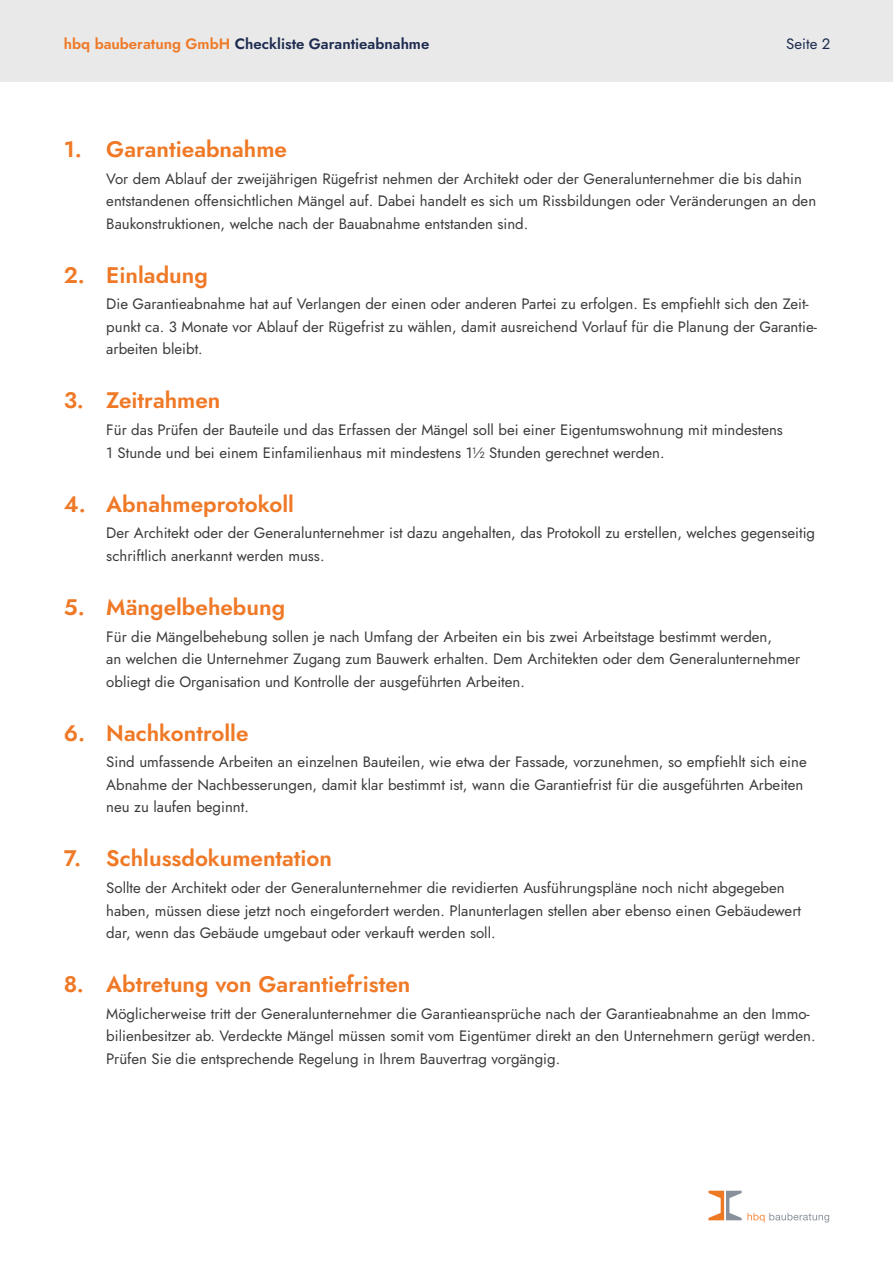
<style>
.page{position:relative;width:893px;height:1263px;background:#fff}
.page>*{position:absolute;margin:0;border:0;box-sizing:border-box;transform-origin:0 0}
.t1{font:600 22.5px "Jost";color:#ef7926}
.t2{font:15px/22.5px "Jost";color:#3c3c3b}
.t3{font:600 15px "Jost";color:#1e2b4f}
.t4{font:15px "Jost";color:#1e2b4f}
.s1{color:#ef7926}
</style>
<div class="page">
<svg style="left:708px;top:1191px;width:121px;height:31px"></svg>
<div style="left:0;top:0;width:893px;height:81px;background:#e9e9e9"></div>
<p class="t3" style="left:64px;top:34px;width:367px"><span class="s1">hbq bauberatung GmbH</span> Checkliste Garantieabnahme</p>
<p class="t4" style="left:786px;top:34px;width:46px">Seite 2</p>
<h1 class="t1" style="left:64px;top:134px;width:225px">1. Garantieabnahme</h1>
<p class="t2" style="left:106px;top:167px;width:711px">Vor dem Ablauf der zweijährigen Rügefrist nehmen der Architekt oder der Generalunternehmer die bis dahin entstandenen offensichtlichen Mängel auf. Dabei handelt es sich um Rissbildungen oder Veränderungen an den<br>Baukonstruktionen, welche nach der Bauabnahme entstanden sind.</p>
<h1 class="t1" style="left:64px;top:259px;width:146px">2. Einladung</h1>
<p class="t2" style="left:106px;top:293px;width:712px">Die Garantieabnahme hat auf Verlangen der einen oder anderen Partei zu erfolgen. Es empfiehlt sich den Zeit&shy;punkt ca. 3 Monate vor Ablauf der Rügefrist zu wählen, damit ausreichend Vorlauf für die Planung der Garantie&shy;arbeiten bleibt.</p>
<h1 class="t1" style="left:64px;top:385px;width:158px">3. Zeitrahmen</h1>
<p class="t2" style="left:106px;top:419px;width:678px">Für das Prüfen der Bauteile und das Erfassen der Mängel soll bei einer Eigentumswohnung mit mindestens<br>1 Stunde und bei einem Einfamilienhaus mit mindestens 1½ Stunden gerechnet werden.</p>
<h1 class="t1" style="left:64px;top:488px;width:232px">4. Abnahmeprotokoll</h1>
<p class="t2" style="left:106px;top:522px;width:710px">Der Architekt oder der Generalunternehmer ist dazu angehalten, das Protokoll zu erstellen, welches gegenseitig schriftlich anerkannt werden muss.</p>
<h1 class="t1" style="left:64px;top:592px;width:223px">5. Mängelbehebung</h1>
<p class="t2" style="left:106px;top:625px;width:696px">Für die Mängelbehebung sollen je nach Umfang der Arbeiten ein bis zwei Arbeitstage bestimmt werden,<br>an welchen die Unternehmer Zugang zum Bauwerk erhalten. Dem Architekten oder dem Generalunternehmer obliegt die Organisation und Kontrolle der ausgeführten Arbeiten.</p>
<h1 class="t1" style="left:64px;top:717px;width:186px">6. Nachkontrolle</h1>
<p class="t2" style="left:106px;top:751px;width:702px">Sind umfassende Arbeiten an einzelnen Bauteilen, wie etwa der Fassade, vorzunehmen, so empfiehlt sich eine<br>Abnahme der Nachbesserungen, damit klar bestimmt ist, wann die Garantiefrist für die ausgeführten Arbeiten neu zu laufen beginnt.</p>
<h1 class="t1" style="left:64px;top:843px;width:270px">7. Schlussdokumentation</h1>
<p class="t2" style="left:106px;top:877px;width:696px">Sollte der Architekt oder der Generalunternehmer die revidierten Ausführungspläne noch nicht abgegeben haben, müssen diese jetzt noch eingefordert werden. Planunterlagen stellen aber ebenso einen Gebäudewert dar, wenn das Gebäude umgebaut oder verkauft werden soll.</p>
<h1 class="t1" style="left:64px;top:969px;width:348px">8. Abtretung von Garantiefristen</h1>
<p class="t2" style="left:106px;top:1002px;width:711px">Möglicherweise tritt der Generalunternehmer die Garantieansprüche nach der Garantieabnahme an den Immo&shy;bilienbesitzer ab. Verdeckte Mängel müssen somit vom Eigentümer direkt an den Unternehmern gerügt werden.<br>Prüfen Sie die entsprechende Regelung in Ihrem Bauvertrag vorgängig.</p>
</div>
